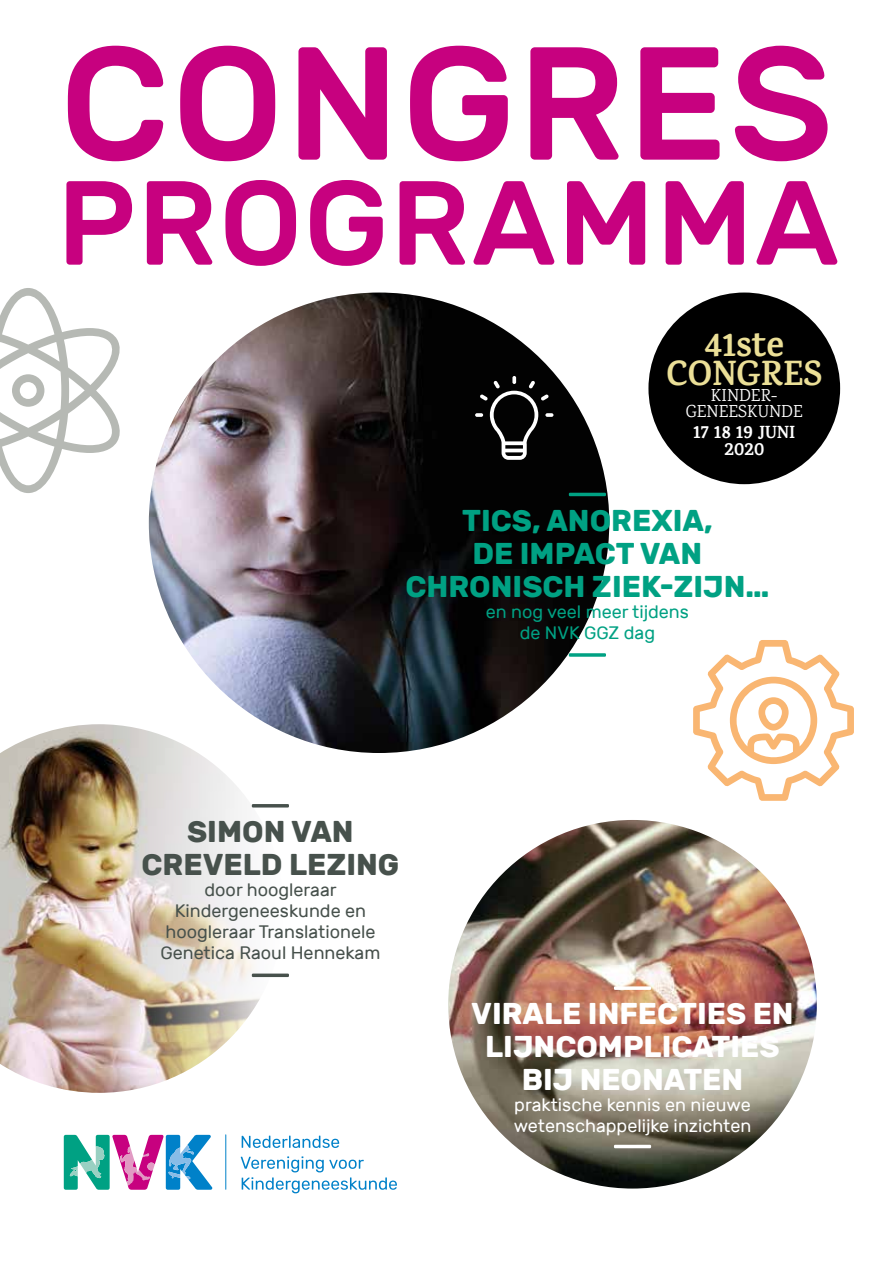
<style>
.page{position:relative;width:893px;height:1263px;background:#fff}
.page>*{position:absolute;margin:0;border:0;box-sizing:border-box;transform-origin:0 0}
.t1{font:500 160.5px "Rubik";letter-spacing:.015em;color:#c7017f}
.t2{font:500 119.25px "Rubik";letter-spacing:.015em;color:#c7017f}
.t3{font:300 60px "Rubik";color:#fff}
.t4{font:300 60px "Rubik";color:#47514c}
.t5{font:300 60px "Rubik";color:#00a183}
.t6{font:700 35.4px/28.3px "Karma";color:#ebdf97;text-align:center}
.t7{font:700 30px/33px "Rubik";color:#fff;text-align:center}
.t8{font:700 30px/33px "Rubik";color:#00a183;text-align:center}
.t9{font:700 30px/33px "Rubik";color:#47514c;text-align:center}
.t10{font:700 19.05px/16.5px "Karma";color:#fff;text-align:center}
.t11{font:18px/21px "Rubik";color:#47514c;text-align:center}
.t12{font:18px/21px "Rubik";color:#fff}
.t13{font:18px/21px "Rubik";color:#00a183;text-align:center}
.t14{font:17.7px/15.9px "Karma";color:#fff;text-align:center}
.s1{font-size:17.7px}
</style>
<div class="page">
<img style="left:448px;top:820px;width:369px;height:368px;border-radius:184px">
<svg style="left:241px;top:1156px;width:156px;height:37px"></svg>
<svg style="left:242px;top:1135px;width:97px;height:13px"></svg>
<hr style="left:225px;top:1135px;width:1px;height:54px;background:#0081c9">
<svg style="left:64px;top:1135px;width:148px;height:55px"></svg>
<img style="left:0;top:724px;width:284px;height:369px">
<img style="left:149px;top:293px;width:460px;height:460px;border-radius:230px">
<div style="left:648px;top:293px;width:192px;height:191px;background:#000;border-radius:50%"></div>
<svg style="left:0;top:288px;width:120px;height:205px"></svg>
<svg style="left:693px;top:640px;width:161px;height:161px"></svg>
<svg style="left:475px;top:376px;width:78px;height:84px;background:#282828"></svg>
<h1 class="t1" style="left:60px;top:14px;width:775px">CONGRES</h1>
<h2 class="t2" style="left:57px;top:156px;width:783px">PROGRAMMA</h2>
<h3 class="t6" style="left:666px;top:330px;width:157px">41ste<br>CONGRES</h3>
<p class="t14" style="left:686px;top:387px;width:119px">KINDER-<br>GENEESKUNDE</p>
<p class="t10" style="left:693px;top:423px;width:104px">17 18 19 <span class="s1">JUNI<br></span>2020</p>
<h3 class="t5" style="left:565px;top:440px;width:47px">_</h3>
<h3 class="t8" style="left:405px;top:504px;width:365px">TICS, ANOREXIA,<br>DE IMPACT VAN<br>CHRONISCH ZIEK-ZIJN…</h3>
<p class="t13" style="left:486px;top:601px;width:205px">en nog veel meer tijdens de NVK GGZ dag</p>
<h3 class="t5" style="left:565px;top:601px;width:47px">_</h3>
<h3 class="t4" style="left:248px;top:751px;width:47px">_</h3>
<h3 class="t9" style="left:141px;top:815px;width:259px">SIMON VAN<br>CREVELD LEZING</h3>
<p class="t11" style="left:160px;top:879px;width:222px">door hoogleraar<br>Kindergeneeskunde en hoogleraar Translationele<br>Genetica Raoul Hennekam</p>
<h3 class="t4" style="left:248px;top:921px;width:47px">_</h3>
<h3 class="t3" style="left:610px;top:934px;width:47px">_</h3>
<h3 class="t7" style="left:471px;top:997px;width:324px">VIRALE INFECTIES EN<br>LIJNCOMPLICATIES<br>BIJ NEONATEN</h3>
<p class="t12" style="left:514px;top:1095px;width:239px">praktische kennis en nieuwe wetenschappelijke inzichten</p>
<h3 class="t3" style="left:610px;top:1092px;width:47px">_</h3>
</div>
